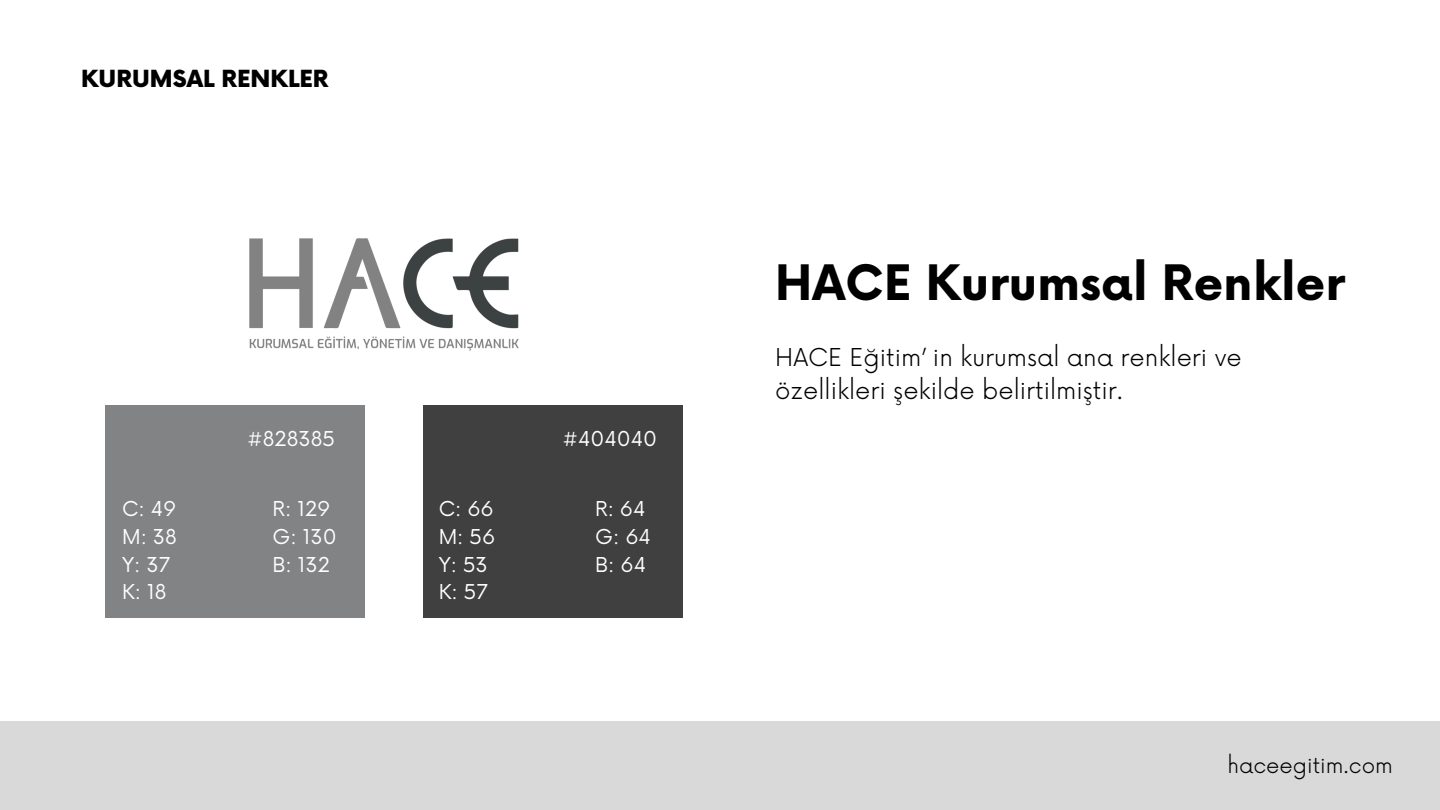
<style>
.page{position:relative;width:1440px;height:810px;background:#fff}
.page>*{position:absolute;margin:0;border:0;box-sizing:border-box;transform-origin:0 0}
.t1{font:700 47.6px "Now";color:#000}
.t2{font:300 24px/33px "Now";color:#000}
.t3{font:900 23px "Now";color:#000}
.t4{font:300 21px "Now";color:#000}
.t5{font:20px/27.8px "Now";color:#fff}
</style>
<div class="page">
<div style="left:0;top:721px;width:1440px;height:89px;background:#d9d9d9"></div>
<img style="left:249px;top:238px;width:270px;height:113px">
<div style="left:105px;top:405px;width:260px;height:212px;background:#828385"></div>
<div style="left:423px;top:405px;width:259px;height:212px;background:#404040"></div>
<h4 class="t3" style="left:81px;top:66px;width:249px">KURUMSAL RENKLER</h4>
<p class="t5" style="left:247px;top:426px;width:90px">#828385</p>
<h3 class="t5" style="left:562px;top:426px;width:96px">#404040</h3>
<p class="t5" style="left:122px;top:496px;width:56px">C: 49<br>M: 38<br>Y: 37<br>K: 18</p>
<p class="t5" style="left:273px;top:496px;width:66px">R: 129<br>G: 130<br>B: 132</p>
<h4 class="t5" style="left:589px;top:496px;width:66px">R: 129<br>G: 130<br>B: 132</h4>
<h4 class="t5" style="left:439px;top:496px;width:58px">C: 66<br>M: 56<br>Y: 53<br>K: 57</h4>
<h1 class="t5" style="left:595px;top:496px;width:57px">R: 64<br>G: 64<br>B: 64</h1>
<h2 class="t1" style="left:775px;top:257px;width:571px">HACE Kurumsal Renkler</h2>
<h4 class="t2" style="left:775px;top:342px;width:468px">HACE Eğiti m’ i n kurumsal ana renkleri ve özelli kleri şekilde belirtilmiştir.</h4>
<h4 class="t4" style="left:1227px;top:754px;width:167px">haceegiti m.com</h4>
</div>
